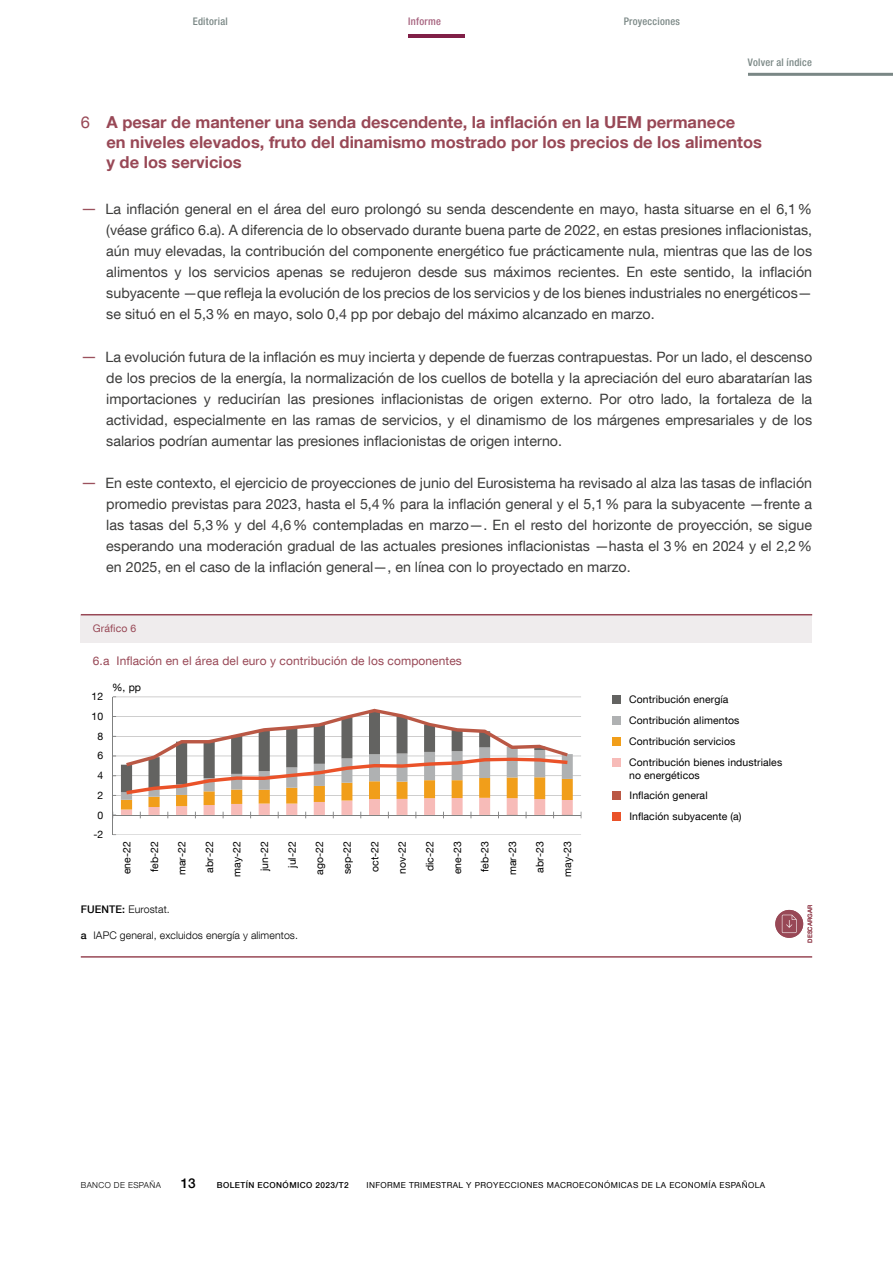
<style>
.page{position:relative;width:893px;height:1263px;background:#fff}
.page>*{position:absolute;margin:0;border:0;box-sizing:border-box;transform-origin:0 0}
.Ladillo_Ficha{font:700 16.5px/19.8px "Bd E Neue Helvetica";color:#984856}
.Texto_ficha_Bullets{font:14.25px/21px "Bd E Neue Helvetica";color:#3c3c3b;text-align:justify}
.t1{font:500 13.5px "Bd E Neue Helvetica";color:#000}
.t2{font:12px "Bd E Neue Helvetica";letter-spacing:.01em;color:#984856}
.t3{font:10.5px/12.6px "Bd E Neue Helvetica";letter-spacing:.01em;color:#000}
.t4{font:300 10.5px "Bd E Neue Helvetica";letter-spacing:.01em;color:#000}
.t5{font:500 condensed 10.5px "Bd E Neue Helvetica";letter-spacing:.025em;color:#7a8785}
.t6{font:10.5px "Bd E Neue Helvetica";letter-spacing:.01em;color:#984856}
.t7{font:500 condensed 10.5px "Bd E Neue Helvetica";letter-spacing:.025em;color:#a6627e}
.t8{font:8.25px "Bd E Neue Helvetica";letter-spacing:.05em;color:#000}
.t9{font:500 8.25px "Bd E Neue Helvetica";letter-spacing:.05em;color:#000}
.t10{font:300 8.25px "Bd E Neue Helvetica";letter-spacing:.05em;color:#000}
.t11{font:500 6px "Bd E Neue Helvetica";color:#984856}
.s1{font-weight:400}
.s2{font-size:16.5px;color:#9b515d}
.s3{font-weight:500}
</style>
<div class="page">
<hr style="left:408px;top:34px;width:57px;height:4px;background:#801f47">
<hr style="left:748px;top:73px;width:145px;height:3px;background:#7a8785">
<div style="left:81px;top:615px;width:731px;height:27px;background:#efeced"></div>
<hr style="left:81px;top:614px;width:731px;height:1px;background:#984856">
<hr style="left:81px;top:956px;width:731px;height:2px;background:#984856">
<div style="left:612px;top:812px;width:9px;height:8px;background:#ea5229"></div>
<div style="left:612px;top:791px;width:9px;height:8px;background:#ba5845"></div>
<div style="left:612px;top:758px;width:9px;height:8px;background:#f7bbb8"></div>
<div style="left:612px;top:737px;width:9px;height:8px;background:#f19e1a"></div>
<div style="left:612px;top:716px;width:9px;height:8px;background:#afb1b2"></div>
<div style="left:612px;top:695px;width:9px;height:8px;background:#636361"></div>
<hr style="left:113px;top:834px;width:468px;height:1px;background:#a6a5a5">
<hr style="left:113px;top:795px;width:468px;height:1px;background:#a6a5a5">
<hr style="left:113px;top:775px;width:468px;height:1px;background:#a6a5a5">
<hr style="left:113px;top:756px;width:468px;height:1px;background:#a6a5a5">
<hr style="left:113px;top:736px;width:468px;height:1px;background:#a6a5a5">
<hr style="left:113px;top:716px;width:468px;height:1px;background:#a6a5a5">
<hr style="left:113px;top:697px;width:468px;height:1px;background:#a6a5a5">
<hr style="left:112px;top:697px;width:1px;height:138px;background:#7f8080">
<hr style="left:113px;top:815px;width:468px;height:1px;background:#7f8080">
<svg style="left:113px;top:709px;width:460px;height:109px"></svg>
<div style="left:775px;top:910px;width:28px;height:28px;background:#984856;border-radius:50%"></div>
<svg style="left:782px;top:915px;width:15px;height:18px"></svg>
<p class="t5" style="left:193px;top:15px;width:37px">Editorial</p>
<p class="t7" style="left:408px;top:15px;width:34px">Informe</p>
<p class="t5" style="left:624px;top:15px;width:58px">Proyecciones</p>
<p class="t5" style="left:748px;top:56px;width:65px">Volver al índice</p>
<h3 class="Ladillo_Ficha" style="left:106px;top:112px;width:657px;text-indent:-26px"><span class="s1">6</span> A pesar de mantener una senda descendente, la inflación en la UEM permanece<br>en niveles elevados, fruto del dinamismo mostrado por los precios de los alimentos y de los servicios</h3>
<p class="Texto_ficha_Bullets" style="left:106px;top:198px;width:707px;text-indent:-26px"><span class="s2">—</span> La inflación general en el área del euro prolongó su senda descendente en mayo, hasta situarse en el 6,1% (véase gráfico 6.a). A diferencia de lo observado durante buena parte de 2022, en estas presiones inflacionistas, aún muy elevadas, la contribución del componente energético fue prácticamente nula, mientras que las de los alimentos y los servicios apenas se redujeron desde sus máximos recientes. En este sentido, la inflación subyacente —que refleja la evolución de los precios de los servicios y de los bienes industriales no energéticos— se situó en el 5,3% en mayo, solo 0,4 pp por debajo del máximo alcanzado en marzo.</p>
<p class="Texto_ficha_Bullets" style="left:106px;top:346px;width:707px;text-indent:-26px"><span class="s2">—</span> La evolución futura de la inflación es muy incierta y depende de fuerzas contrapuestas. Por un lado, el descenso de los precios de la energía, la normalización de los cuellos de botella y la apreciación del euro abaratarían las importaciones y reducirían las presiones inflacionistas de origen externo. Por otro lado, la fortaleza de la actividad, especialmente en las ramas de servicios, y el dinamismo de los márgenes empresariales y de los salarios podrían aumentar las presiones inflacionistas de origen interno.</p>
<p class="Texto_ficha_Bullets" style="left:106px;top:472px;width:707px;text-indent:-26px"><span class="s2">—</span> En este contexto, el ejercicio de proyecciones de junio del Eurosistema ha revisado al alza las tasas de inflación promedio previstas para 2023, hasta el 5,4% para la inflación general y el 5,1% para la subyacente —frente a las tasas del 5,3% y del 4,6% contempladas en marzo—. En el resto del horizonte de proyección, se sigue esperando una moderación gradual de las actuales presiones inflacionistas —hasta el 3% en 2024 y el 2,2% en 2025, en el caso de la inflación general—, en línea con lo proyectado en marzo.</p>
<p class="t6" style="left:93px;top:622px;width:45px">Gráfico 6</p>
<p class="t2" style="left:93px;top:654px;width:371px">6.a Inflación en el área del euro y contribución de los componentes</p>
<p class="t3" style="left:92px;top:690px;width:13px">12</p>
<p class="t3" style="left:92px;top:710px;width:13px">10</p>
<p class="t3" style="left:98px;top:729px;width:7px">8</p>
<p class="t3" style="left:98px;top:749px;width:7px">6</p>
<p class="t3" style="left:98px;top:769px;width:7px">4</p>
<p class="t3" style="left:98px;top:789px;width:7px">2</p>
<p class="t3" style="left:98px;top:808px;width:7px">0</p>
<p class="t3" style="left:93px;top:828px;width:11px">-2</p>
<p class="t3" style="left:112px;top:681px;width:30px">%, pp</p>
<p class="t3" style="left:120px;top:874px;width:34px;rotate:-90deg">ene-22</p>
<p class="t3" style="left:148px;top:872px;width:32px;rotate:-90deg">feb-22</p>
<p class="t3" style="left:175px;top:875px;width:35px;rotate:-90deg">mar-22</p>
<p class="t3" style="left:203px;top:872px;width:32px;rotate:-90deg">abr-22</p>
<p class="t3" style="left:230px;top:877px;width:37px;rotate:-90deg">may-22</p>
<p class="t3" style="left:258px;top:871px;width:31px;rotate:-90deg">jun-22</p>
<p class="t3" style="left:285px;top:868px;width:28px;rotate:-90deg">jul-22</p>
<p class="t3" style="left:313px;top:875px;width:35px;rotate:-90deg">ago-22</p>
<p class="t3" style="left:341px;top:874px;width:34px;rotate:-90deg">sep-22</p>
<p class="t3" style="left:368px;top:872px;width:32px;rotate:-90deg">oct-22</p>
<p class="t3" style="left:396px;top:874px;width:34px;rotate:-90deg">nov-22</p>
<p class="t3" style="left:423px;top:871px;width:31px;rotate:-90deg">dic-22</p>
<p class="t3" style="left:451px;top:874px;width:34px;rotate:-90deg">ene-23</p>
<p class="t3" style="left:478px;top:872px;width:32px;rotate:-90deg">feb-23</p>
<p class="t3" style="left:506px;top:875px;width:35px;rotate:-90deg">mar-23</p>
<p class="t3" style="left:533px;top:872px;width:32px;rotate:-90deg">abr-23</p>
<p class="t3" style="left:561px;top:877px;width:37px;rotate:-90deg">may-23</p>
<p class="t4" style="left:81px;top:903px;width:91px"><span class="s3">FUENTE:</span> Eurostat.</p>
<p class="t4" style="left:81px;top:929px;width:219px"><span class="s3">a</span> IAPC general, excluidos energía y alimentos.</p>
<p class="t3" style="left:629px;top:693px;width:101px">Contribución energía</p>
<p class="t3" style="left:629px;top:714px;width:112px">Contribución alimentos</p>
<p class="t3" style="left:629px;top:735px;width:108px">Contribución servicios</p>
<p class="t3" style="left:629px;top:756px;width:155px">Contribución bienes industriales no energéticos</p>
<p class="t3" style="left:630px;top:788px;width:80px">Inflación general</p>
<p class="t3" style="left:629px;top:810px;width:114px">Inflación subyacente (a)</p>
<p class="t11" style="left:806px;top:942px;width:39px;rotate:-90deg">DESCARGAR</p>
<p class="t10" style="left:81px;top:1180px;width:82px">BANCO DE ESPAÑA</p>
<p class="t1" style="left:181px;top:1175px;width:16px">13</p>
<p class="t9" style="left:217px;top:1180px;width:133px">BOLETÍN ECONÓMICO 2023/T2</p>
<p class="t8" style="left:366px;top:1180px;width:400px">INFORME TRIMESTRAL Y PROYECCIONES MACROECONÓMICAS DE LA ECONOMÍA ESPAÑOLA</p>
</div>
